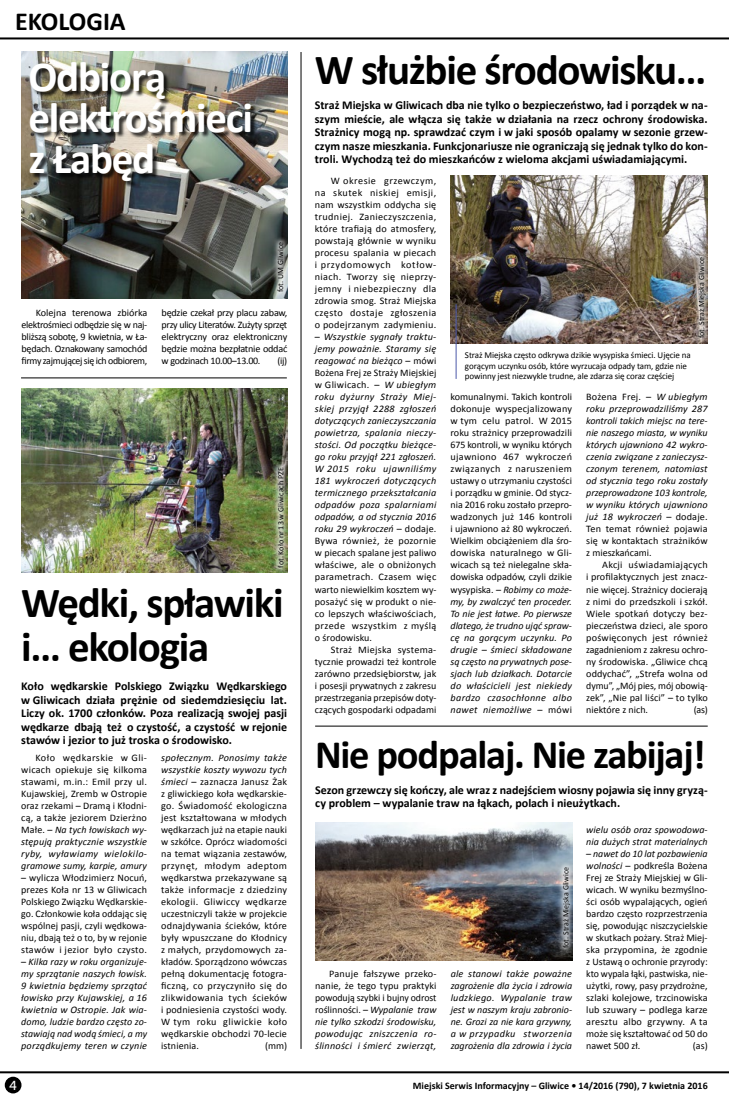
<style>
.page{position:relative;width:729px;height:1098px;background:#fff}
.page>*{position:absolute;margin:0;border:0;box-sizing:border-box;transform-origin:0 0}
.t1{font:700 43px/44px "Calibri";letter-spacing:-.03em;color:#000}
.t2{font:700 43px/41px "Calibri";letter-spacing:-.03em;color:#fff}
.t3{font:700 40.5px "Calibri";letter-spacing:-.03em;color:#000}
.t4{font:700 26px "Calibri";color:#000}
.t5{font:13px "Museo Sans 500";color:#fff}
.t6{font:700 12px/13.5px "Calibri";color:#000;text-align:justify}
.t7{font:10px/12px "Calibri";color:#000;text-align:justify}
.t8{font:italic 10px/12px "Calibri";letter-spacing:.01em;color:#000;text-align:justify}
.t9{font:700 10px "Calibri";color:#000}
.t10{font:9px/10.8px "Calibri";letter-spacing:-.01em;color:#000}
.t11{font:8px "Calibri";color:#000}
.s1{font-style:italic}
.s2{font-style:normal}
</style>
<div class="page">
<hr style="left:0;top:1070px;width:729px;height:2px;background:#000">
<div style="left:5px;top:1076px;width:16px;height:16px;background:#000;border-radius:50%"></div>
<hr style="left:0;top:37px;width:729px;height:2px;background:#000">
<img style="left:450px;top:175px;width:257px;height:168px">
<hr style="left:315px;top:725px;width:392px;height:1px;background:#000">
<hr style="left:300px;top:52px;width:1px;height:996px;background:#000">
<img style="left:315px;top:822px;width:257px;height:138px">
<div style="left:556px;top:860px;width:19px;height:93px;background:#fff;opacity:.75"></div>
<hr style="left:455px;top:304px;width:1px;height:75px;background:#4c59a9">
<div style="left:692px;top:251px;width:19px;height:93px;background:#fff;opacity:.75"></div>
<img style="left:21px;top:388px;width:266px;height:184px">
<div style="left:272px;top:461px;width:17px;height:112px;background:#fff;opacity:.75"></div>
<hr style="left:21px;top:377px;width:266px;height:1px;background:#000">
<img style="left:21px;top:52px;width:266px;height:246px">
<div style="left:31px;top:63px;width:227px;height:124px;background:#000;opacity:.75"></div>
<div style="left:271px;top:236px;width:18px;height:62px;background:#fff;opacity:.75"></div>
<h3 class="t4" style="left:15px;top:5px;width:112px">Ekologia</h3>
<h1 class="t2" style="left:28px;top:56px;width:226px">Odbiorą elektrośmieci z Łabęd</h1>
<p class="t11" style="left:275px;top:292px;width:52px;rotate:-90deg">fot. UM Gliwice</p>
<p class="t7" style="left:22px;top:307px;width:127px;text-indent:14px">Kolejna terenowa zbiórka elektrośmieci odbędzie się w naj&shy;bliższą sobotę, 9 kwietnia, w Ła&shy;będach. Oznakowany samochód firmy zajmującej się ich odbiorem,</p>
<p class="t7" style="left:161px;top:307px;width:127px">będzie czekał przy placu zabaw, przy ulicy Literatów. Zużyty sprzęt elektryczny oraz elektroniczny będzie można bezpłatnie oddać w godzinach 10.00–13.00.</p>
<p class="t7" style="left:277px;top:355px;width:11px">(ij)</p>
<p class="t11" style="left:276px;top:567px;width:101px;rotate:-90deg">fot. Koło nr 13 w Gliwicach PZE</p>
<h1 class="t1" style="left:21px;top:580px;width:264px">Wędki, spławiki i… ekologia</h1>
<p class="t6" style="left:21px;top:679px;width:267px">Koło wędkarskie Polskiego Związku Wędkarskiego w Gliwicach działa prężnie od siedemdziesięciu lat.<br>Liczy ok. 1700 członków. Poza realizacją swojej pasji wędkarze dbają też o czystość, a czystość w rejonie stawów i jezior to już troska o środowisko.</p>
<p class="t7" style="left:21px;top:751px;width:127px;text-indent:14px">Koło wędkarskie w Gli&shy;wicach opiekuje się kilkoma stawami, m.in.: Emil przy ul.<br>Kujawskiej, Zremb w Ostropie oraz rzekami – Dramą i Kłodni&shy;cą, a także jeziorem Dzierżno Małe. – <span class="s1">Na tych łowiskach wy&shy;stępują praktycznie wszystkie ryby, wyławiamy wielokilo&shy;gramowe sumy, karpie, amury</span></p>
<p class="t7" style="left:21px;top:871px;width:127px">– wylicza Włodzimierz Nocuń, prezes Koła nr 13 w Gliwicach Polskiego Związku Wędkarskie&shy;go. Członkowie koła oddając się wspólnej pasji, czyli wędkowa&shy;niu, dbają też o to, by w rejonie stawów i jezior było czysto.</p>
<p class="t8" style="left:21px;top:954px;width:127px"><span class="s2">–</span> Kilka razy w roku organizuje&shy;my sprzątanie naszych łowisk.<br>9 kwietnia będziemy sprzątać łowisko przy Kujawskiej, a 16 kwietnia w Ostropie. Jak wia&shy;domo, ludzie bardzo często zo&shy;stawiają nad wodą śmieci, a my porządkujemy teren w czynie</p>
<p class="t7" style="left:161px;top:751px;width:127px"><span class="s1">społecznym. Ponosimy także wszystkie koszty wywozu tych śmieci</span> – zaznacza Janusz Żak z gliwickiego koła wędkarskie&shy;go. Świadomość ekologiczna jest kształtowana w młodych wędkarzach już na etapie nauki w szkółce. Oprócz wiadomości na temat wiązania zestawów, przynęt, młodym adeptom wędkarstwa przekazywane są także informacje z dziedziny ekologii. Gliwiccy wędkarze uczestniczyli także w projekcie odnajdywania ścieków, które były wpuszczane do Kłodnicy z małych, przydomowych za&shy;kładów. Sporządzono wówczas pełną dokumentację fotogra&shy;ficzną, co przyczyniło się do zlikwidowania tych ścieków i podniesienia czystości wody.<br>W tym roku gliwickie koło wędkarskie obchodzi 70-lecie istnienia.</p>
<p class="t7" style="left:265px;top:1039px;width:23px">(mm)</p>
<h1 class="t1" style="left:315px;top:48px;width:393px">W służbie środowisku…</h1>
<p class="t6" style="left:315px;top:98px;width:394px">Straż Miejska w Gliwicach dba nie tylko o bezpieczeństwo, ład i porządek w na&shy;szym mieście, ale włącza się także w działania na rzecz ochrony środowiska.<br>Strażnicy mogą np. sprawdzać czym i w jaki sposób opalamy w sezonie grzew&shy;czym nasze mieszkania. Funkcjonariusze nie ograniczają się jednak tylko do kon&shy;troli. Wychodzą też do mieszkańców z wieloma akcjami uświadamiającymi.</p>
<p class="t7" style="left:315px;top:175px;width:123px;text-indent:16px">W okresie grzewczym, na skutek niskiej emisji, nam wszystkim oddycha się trudniej. Zanieczyszczenia, które trafiają do atmosfery, powstają głównie w wyniku procesu spalania w piecach i przydomowych kotłow&shy;niach. Tworzy się nieprzy&shy;jemny i niebezpieczny dla zdrowia smog. Straż Miejska często dostaje zgłoszenia o podejrzanym zadymieniu.</p>
<p class="t8" style="left:315px;top:330px;width:123px"><span class="s2">–</span> Wszystkie sygnały traktu&shy;jemy poważnie. Staramy się reagować na bieżąco <span class="s2">– mówi Bożena Frej ze Straży Miejskiej w Gliwicach. –</span> W ubiegłym roku dyżurny Straży Miej&shy;skiej przyjął 2288 zgłoszeń dotyczących zanieczyszczania powietrza, spalania nieczy&shy;stości. Od początku bieżące&shy;go roku przyjął 221 zgłoszeń.<br>W 2015 roku ujawniliśmy 181 wykroczeń dotyczących termicznego przekształcania odpadów poza spalarniami odpadów, a od stycznia 2016 roku 29 wykroczeń <span class="s2">– dodaje.<br>Bywa również, że pozornie w piecach spalane jest paliwo właściwe, ale o obniżonych parametrach. Czasem więc warto niewielkim kosztem wy&shy;posażyć się w produkt o nie&shy;co lepszych właściwościach, przede wszystkim z myślą o środowisku.</span></p>
<p class="t7" style="left:315px;top:643px;width:123px;text-indent:16px">Straż Miejska systema&shy;tycznie prowadzi też kontrole zarówno przedsiębiorstw, jak i posesji prywatnych z zakresu przestrzegania przepisów doty&shy;czących gospodarki odpadami</p>
<p class="t11" style="left:696px;top:338px;width:83px;rotate:-90deg">fot. Straż Miejska Gliwice</p>
<p class="t10" style="left:465px;top:349px;width:227px">Straż Miejska często odkrywa dzikie wysypiska śmieci. Ujęcie na gorącym uczynku osób, które wyrzucaja odpady tam, gdzie nie powinny jest niezwykle trudne, ale zdarza się coraz częściej</p>
<p class="t7" style="left:450px;top:391px;width:123px">komunalnymi. Takich kontroli dokonuje wyspecjalizowany w tym celu patrol. W 2015 roku strażnicy przeprowadzili 675 kontroli, w wyniku których ujawniono 467 wykroczeń związanych z naruszeniem ustawy o utrzymaniu czystości i porządku w gminie. Od stycz&shy;nia 2016 roku zostało przepro&shy;wadzonych już 146 kontroli i ujawniono aż 80 wykroczeń.<br>Wielkim obciążeniem dla śro&shy;dowiska naturalnego w Gli&shy;wicach są też nielegalne skła&shy;dowiska odpadów, czyli dzikie wysypiska. – <span class="s1">Robimy co może&shy;my, by zwalczyć ten proceder.<br>To nie jest łatwe. Po pierwsze dlatego, że trudno ująć spraw&shy;cę na gorącym uczynku. Po drugie – śmieci składowane są często na prywatnych pose&shy;sjach lub działkach. Dotarcie do właścicieli jest niekiedy bardzo czasochłonne albo nawet niemożliwe</span> – mówi</p>
<p class="t8" style="left:586px;top:390px;width:123px"><span class="s2">Bożena Frej. –</span> W ubiegłym roku przeprowadziliśmy 287 kontroli takich miejsc na tere&shy;nie naszego miasta, w wyniku których ujawniono 42 wykro&shy;czenia związane z zanieczysz&shy;czonym terenem, natomiast od stycznia tego roku zostały przeprowadzone 103 kontrole, w wyniku których ujawniono już 18 wykroczeń <span class="s2">– dodaje.<br>Ten temat również pojawia się w kontaktach strażników z mieszkańcami.</span></p>
<p class="t7" style="left:586px;top:559px;width:123px;text-indent:16px">Akcji uświadamiających i profilaktycznych jest znacz&shy;nie więcej. Strażnicy docierają z nimi do przedszkoli i szkół.<br>Wiele spotkań dotyczy bez&shy;pieczeństwa dzieci, ale sporo poświęconych jest również zagadnieniom z zakresu ochro&shy;ny środowiska. „Gliwice chcą oddychać”, „Strefa wolna od dymu”, „Mój pies, mój obowią&shy;zek”, „Nie pal liści” – to tylko niektóre z nich.</p>
<p class="t7" style="left:693px;top:703px;width:15px">(as)</p>
<h2 class="t3" style="left:315px;top:728px;width:392px">Nie podpalaj. Nie zabijaj!</h2>
<p class="t6" style="left:315px;top:782px;width:394px">Sezon grzewczy się kończy, ale wraz z nadejściem wiosny pojawia się inny gryzą&shy;cy problem – wypalanie traw na łąkach, polach i nieużytkach.</p>
<p class="t11" style="left:560px;top:947px;width:83px;rotate:-90deg">fot. Straż Miejska Gliwice</p>
<p class="t8" style="left:315px;top:966px;width:123px;text-indent:14px"><span class="s2">Panuje fałszywe przeko&shy;nanie, że tego typu praktyki powodują szybki i bujny odrost roślinności. –</span> Wypalanie traw nie tylko szkodzi środowisku, powodując zniszczenia ro&shy;ślinności i śmierć zwierząt,</p>
<p class="t8" style="left:450px;top:966px;width:123px">ale stanowi także poważne zagrożenie dla życia i zdrowia ludzkiego. Wypalanie traw jest w naszym kraju zabronio&shy;ne. Grozi za nie kara grzywny, a w przypadku stworzenia zagrożenia dla zdrowia i życia</p>
<p class="t8" style="left:586px;top:822px;width:123px">wielu osób oraz spowodowa&shy;nia dużych strat materialnych</p>
<p class="t7" style="left:586px;top:847px;width:123px"><span class="s1">– nawet do 10 lat pozbawienia wolności</span> – podkreśla Bożena Frej ze Straży Miejskiej w Gli&shy;wicach. W wyniku bezmyślno&shy;ści osób wypalających, ogień bardzo często rozprzestrzenia się, powodując niszczycielskie w skutkach pożary. Straż Miej&shy;ska przypomina, że zgodnie z Ustawą o ochronie przyrody: kto wypala łąki, pastwiska, nie&shy;użytki, rowy, pasy przydrożne, szlaki kolejowe, trzcinowiska lub szuwary – podlega karze aresztu albo grzywny. A ta może się kształtować od 50 do nawet 500 zł.</p>
<p class="t7" style="left:692px;top:1039px;width:16px">(as)</p>
<h3 class="t5" style="left:9px;top:1077px;width:9px">4</h3>
<p class="t9" style="left:413px;top:1078px;width:296px">Miejski Serwis Informacyjny – Gliwice • 14/2016 (790), 7 kwietnia 2016</p>
</div>
